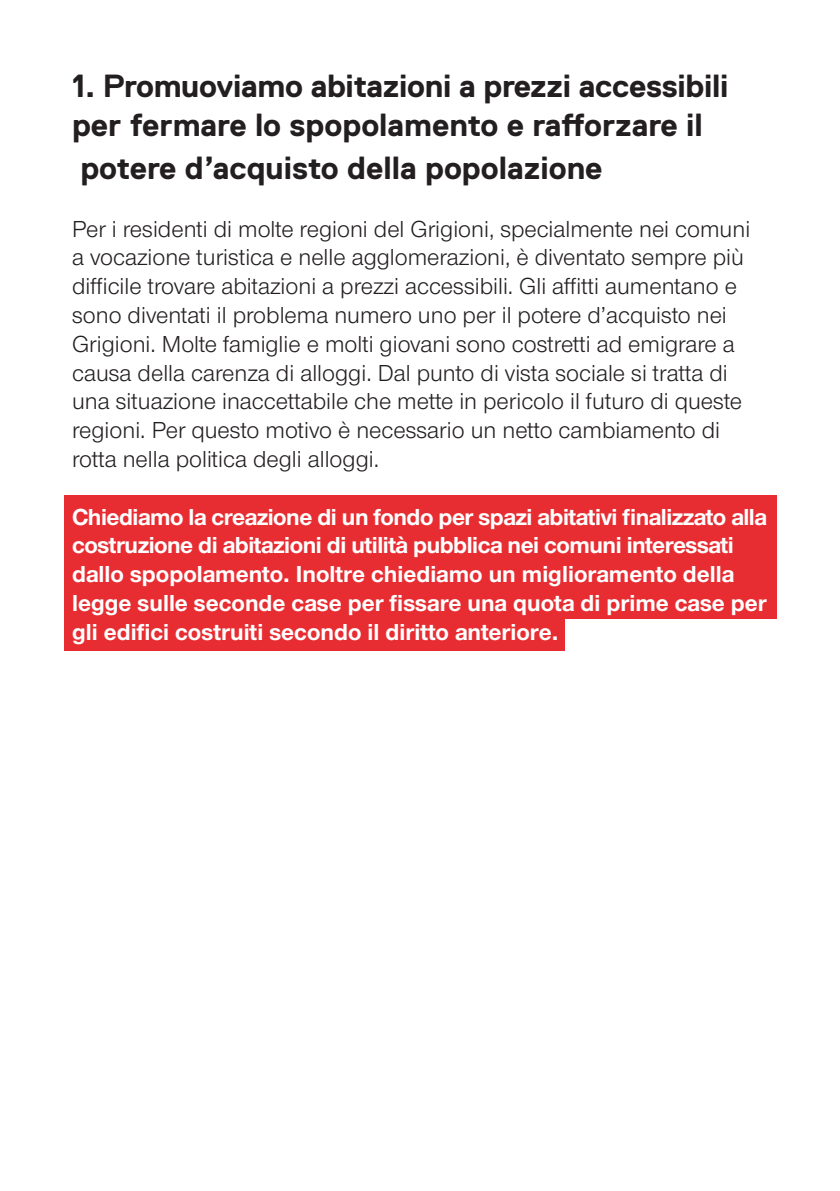
<style>
.page{position:relative;width:840px;height:1191px;background:#fff}
.page>*{position:absolute;margin:0;border:0;box-sizing:border-box;transform-origin:0 0}
.t1{font:700 32px/38.4px "Replica";letter-spacing:-.01em;color:#231f20}
.t2{font:24px/28.8px "Nimbus San Nov";color:#231f20}
.t3{font:700 24px/28.8px "Nimbus San Nov";color:#fff}
</style>
<div class="page">
<div style="left:64px;top:616px;width:500px;height:34px;background:#e72d32"></div>
<div style="left:64px;top:495px;width:711px;height:124px;background:#e72d32"></div>
<p class="t1" style="left:72px;top:67px;width:657px">1. Promuoviamo abitazioni a prezzi accessibili per fermare lo spopolamento e rafforzare il</p>
<p class="t1" style="left:80px;top:149px;width:523px">potere d’acquisto della popolazione</p>
<p class="t2" style="left:72px;top:214px;width:679px">Per i residenti di molte regioni del Grigioni, specialmente nei comuni a vocazione turistica e nelle agglomerazioni, è diventato sempre più difficile trovare abitazioni a prezzi accessibili. Gli affitti aumentano e sono diventati il problema numero uno per il potere d’acquisto nei Grigioni. Molte famiglie e molti giovani sono costretti ad emigrare a causa della carenza di alloggi. Dal punto di vista sociale si tratta di una situazione inaccettabile che mette in pericolo il futuro di queste regioni. Per questo motivo è necessario un netto cambiamento di rotta nella politica degli alloggi.</p>
<p class="t3" style="left:72px;top:502px;width:696px">Chiediamo la creazione di un fondo per spazi abitativi finalizzato alla costruzione di abitazioni di utilità pubblica nei comuni interessati dallo spopolamento. Inoltre chiediamo un miglioramento della legge sulle seconde case per fissare una quota di prime case per gli edifici costruiti secondo il diritto anteriore.</p>
</div>
